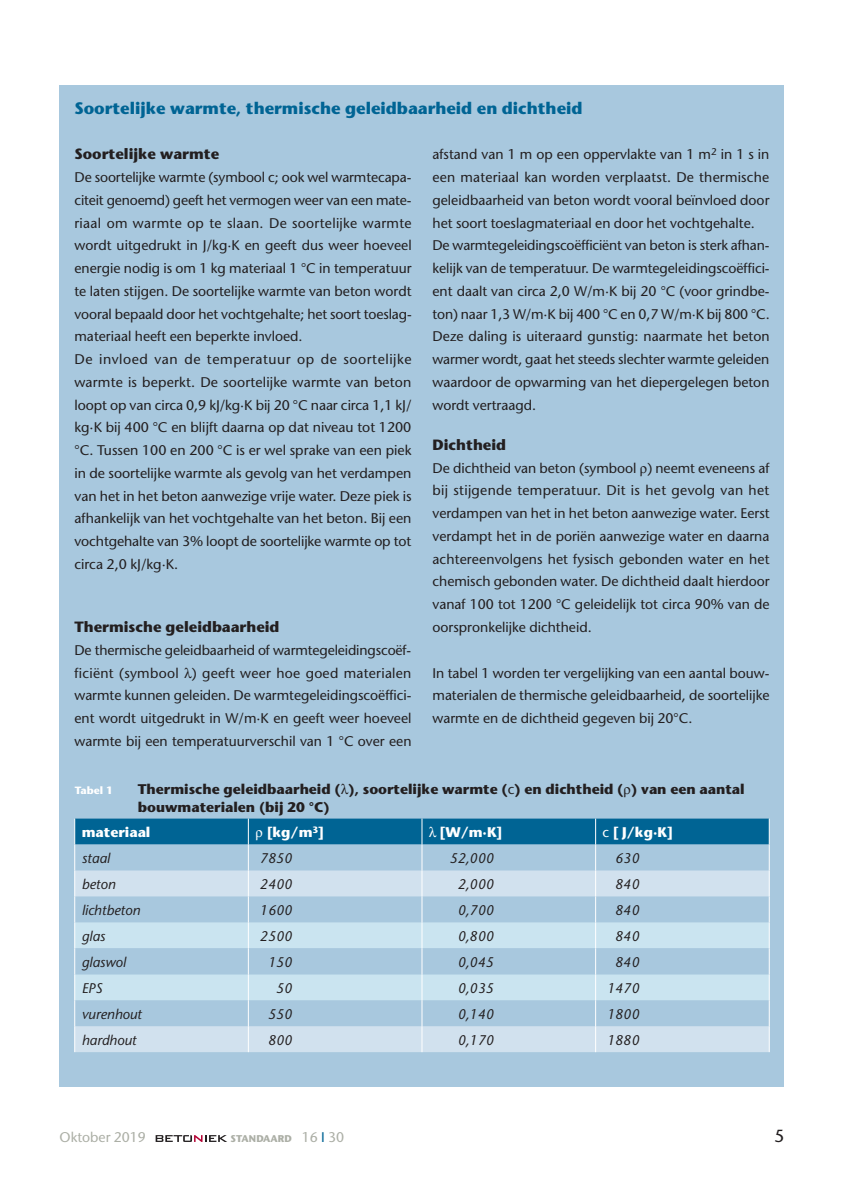
<style>
.page{position:relative;width:844px;height:1191px;background:#fff}
.page>*{position:absolute;margin:0;border:0;box-sizing:border-box;transform-origin:0 0}
.t1{font:17.5px "Stone Sans";color:#231f20}
.t2{font:700 16.62px "Stone Sans";color:#006494}
.t3{font:700 14.88px "Stone Sans";color:#231f20}
.t4{font:14px/22.8px "Stone Sans";color:#231f20;text-align:justify}
.t5{font:italic 14px "Stone Sans";color:#231f20}
.t6{font:700 14px/17.5px "Stone Sans";color:#231f20}
.t7{font:700 14px "Stone Sans";color:#fff}
.t8{font:14px "Stone Sans";color:#acafa6}
.t9{font:700 10.5px "Stone Sans";color:#fff}
.t10{font:700 9.8px "Stone Sans";letter-spacing:.015em;color:#acafa6}
.s1{font-weight:400}
.s2{font-weight:400;font-size:14px}
.s3{font-weight:400;font-size:14px;color:#006494}
</style>
<div class="page">
<svg style="left:156px;top:1135px;width:71px;height:7px"></svg>
<div style="left:60px;top:86px;width:724px;height:1001px;background:#a8c8de"></div>
<svg style="left:74px;top:818px;width:695px;height:234px"></svg>
<p class="t2" style="left:74px;top:98px;width:509px">Soortelijke warmte, thermische geleidbaarheid en dichtheid</p>
<p class="t3" style="left:74px;top:145px;width:146px">Soortelijke warmte</p>
<p class="t4" style="left:74px;top:166px;width:338px;text-align:left">De soortelijke warmte (symbool c; ook wel warmtecapa&shy;citeit genoemd) geeft het vermogen weer van een mate&shy;riaal om warmte op te slaan. De soortelijke warmte wordt uitgedrukt in J/kg·K en geeft dus weer hoeveel energie nodig is om 1 kg materiaal 1 °C in temperatuur te laten stijgen. De soortelijke warmte van beton wordt vooral bepaald door het vochtgehalte; het soort toeslag&shy;materiaal heeft een beperkte invloed.<br>De invloed van de temperatuur op de soortelijke warmte is beperkt. De soortelijke warmte van beton loopt op van circa 0,9 kJ/kg·K bij 20 °C naar circa 1,1 kJ/ kg·K bij 400 °C en blijft daarna op dat niveau tot 1200 °C. Tussen 100 en 200 °C is er wel sprake van een piek in de soortelijke warmte als gevolg van het verdampen van het in het beton aanwezige vrije water. Deze piek is afhankelijk van het vochtgehalte van het beton. Bij een vochtgehalte van 3% loopt de soortelijke warmte op tot circa 2,0 kJ/kg·K.</p>
<p class="t4" style="left:432px;top:143px;width:338px;text-align:left">afstand van 1 m op een oppervlakte van 1 m<sup>2</sup> in 1 s in een materiaal kan worden verplaatst. De thermische geleidbaarheid van beton wordt vooral beïnvloed door het soort toeslagmateriaal en door het vochtgehalte.<br>De warmtegeleidingscoëfficiënt van beton is sterk afhan&shy;kelijk van de temperatuur. De warmtegeleidingscoëffici&shy;ënt daalt van circa 2,0 W/m·K bij 20 °C (voor grindbe&shy;ton) naar 1,3 W/m·K bij 400 °C en 0,7 W/m·K bij 800 °C.<br>Deze daling is uiteraard gunstig: naarmate het beton warmer wordt, gaat het steeds slechter warmte geleiden waardoor de opwarming van het diepergelegen beton wordt vertraagd.</p>
<p class="t3" style="left:432px;top:436px;width:75px">Dichtheid</p>
<p class="t4" style="left:432px;top:456px;width:338px">De dichtheid van beton (symbool ) neemt eveneens af bij stijgende temperatuur. Dit is het gevolg van het verdampen van het in het beton aanwezige water. Eerst verdampt het in de poriën aanwezige water en daarna achtereenvolgens het fysisch gebonden water en het chemisch gebonden water. De dichtheid daalt hierdoor vanaf 100 tot 1200 °C geleidelijk tot circa 90% van de oorspronkelijke dichtheid.</p>
<p class="t4" style="left:432px;top:661px;width:338px">In tabel 1 worden ter vergelijking van een aantal bouw&shy;materialen de thermische geleidbaarheid, de soortelijke warmte en de dichtheid gegeven bij 20°C.</p>
<p class="t3" style="left:74px;top:618px;width:206px">Thermische geleidbaarheid</p>
<p class="t4" style="left:74px;top:638px;width:338px">De thermische geleidbaarheid of warmtegeleidingscoëf&shy;ficiënt (symbool ) geeft weer hoe goed materialen warmte kunnen geleiden. De warmtegeleidingscoëffici&shy;ënt wordt uitgedrukt in W/m·K en geeft weer hoeveel warmte bij een temperatuurverschil van 1 °C over een</p>
<p class="t9" style="left:75px;top:784px;width:39px">Tabel 1</p>
<p class="t6" style="left:138px;top:780px;width:608px">Thermische geleidbaarheid ( ), soortelijke warmte (<span class="s1">c</span>) en dichtheid ( ) van een aantal bouwmaterialen (bij 20 °C)</p>
<p class="t7" style="left:82px;top:824px;width:70px">materiaal</p>
<p class="t7" style="left:267px;top:824px;width:59px">[kg/m<sup>3</sup>]</p>
<p class="t7" style="left:439px;top:824px;width:64px">[W/m·K]</p>
<p class="t7" style="left:602px;top:824px;width:72px"><span class="s1">c</span> [ J/kg·K]</p>
<p class="t5" style="left:82px;top:850px;width:30px">staal</p>
<p class="t5" style="left:260px;top:850px;width:34px">7850</p>
<p class="t5" style="left:449px;top:850px;width:46px">52,000</p>
<p class="t5" style="left:615px;top:850px;width:26px">630</p>
<p class="t5" style="left:82px;top:875px;width:35px">beton</p>
<p class="t5" style="left:260px;top:875px;width:34px">2400</p>
<p class="t5" style="left:457px;top:875px;width:38px">2,000</p>
<p class="t5" style="left:615px;top:875px;width:26px">840</p>
<p class="t5" style="left:82px;top:901px;width:60px">lichtbeton</p>
<p class="t5" style="left:260px;top:901px;width:34px">1600</p>
<p class="t5" style="left:457px;top:901px;width:38px">0,700</p>
<p class="t5" style="left:615px;top:901px;width:26px">840</p>
<p class="t5" style="left:82px;top:927px;width:25px">glas</p>
<p class="t5" style="left:260px;top:927px;width:34px">2500</p>
<p class="t5" style="left:457px;top:927px;width:38px">0,800</p>
<p class="t5" style="left:615px;top:927px;width:26px">840</p>
<p class="t5" style="left:82px;top:953px;width:46px">glaswol</p>
<p class="t5" style="left:268px;top:953px;width:26px">150</p>
<p class="t5" style="left:457px;top:953px;width:38px">0,045</p>
<p class="t5" style="left:615px;top:953px;width:26px">840</p>
<p class="t5" style="left:82px;top:979px;width:22px">EPS</p>
<p class="t5" style="left:276px;top:979px;width:18px">50</p>
<p class="t5" style="left:457px;top:979px;width:38px">0,035</p>
<p class="t5" style="left:607px;top:979px;width:34px">1470</p>
<p class="t5" style="left:82px;top:1005px;width:62px">vurenhout</p>
<p class="t5" style="left:268px;top:1005px;width:26px">550</p>
<p class="t5" style="left:457px;top:1005px;width:38px">0,140</p>
<p class="t5" style="left:607px;top:1005px;width:34px">1800</p>
<p class="t5" style="left:82px;top:1031px;width:56px">hardhout</p>
<p class="t5" style="left:268px;top:1031px;width:26px">800</p>
<p class="t5" style="left:457px;top:1031px;width:38px">0,170</p>
<p class="t5" style="left:607px;top:1031px;width:34px">1880</p>
<p class="t8" style="left:60px;top:1128px;width:88px">Oktober 2019</p>
<p class="t10" style="left:230px;top:1132px;width:115px">STANDAARD <span class="s2">16</span> <span class="s3">I</span> <span class="s2">30</span></p>
<p class="t1" style="left:774px;top:1125px;width:12px">5</p>
</div>
